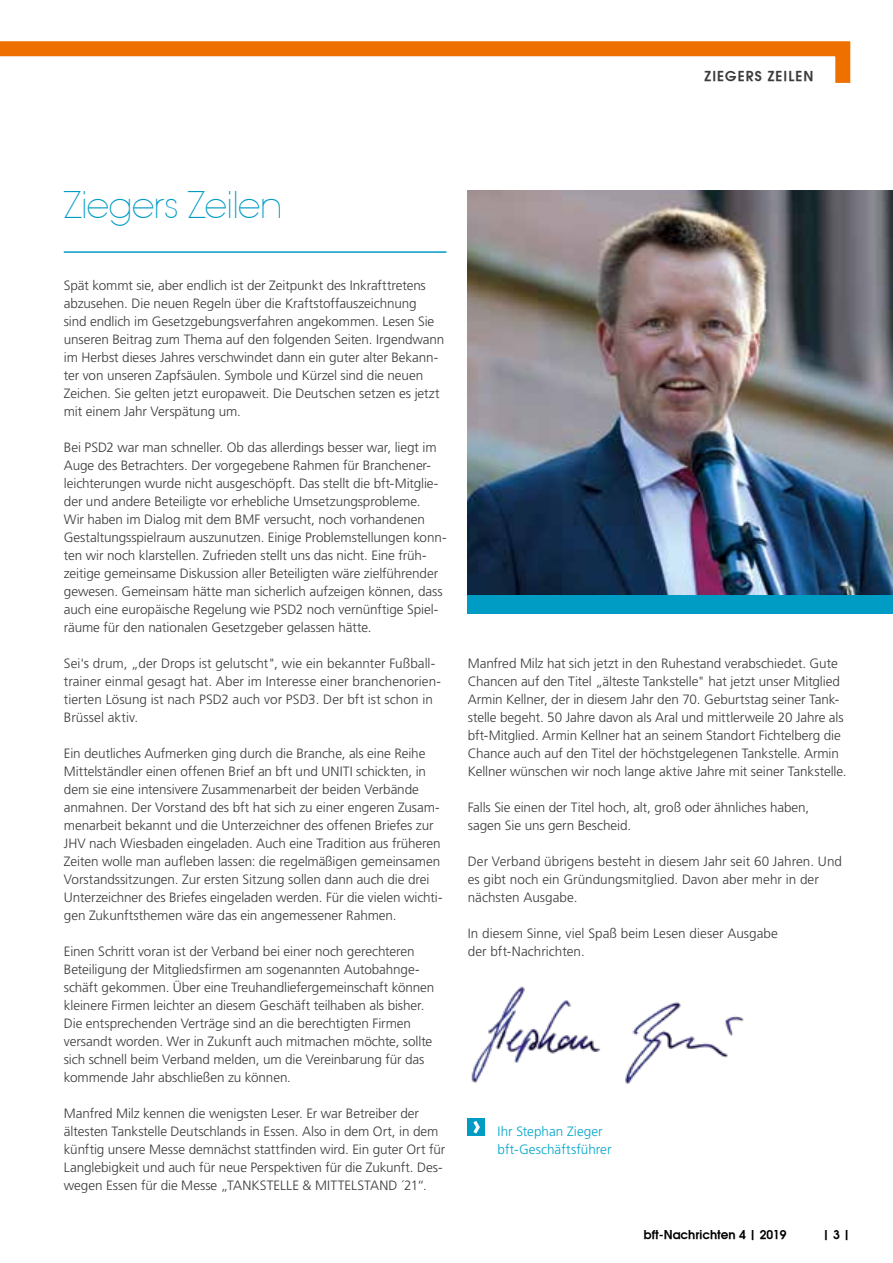
<style>
.page{position:relative;width:893px;height:1263px;background:#fff}
.page>*{position:absolute;margin:0;border:0;box-sizing:border-box;transform-origin:0 0}
.t1{font:200 36px "Avant Garde";letter-spacing:-.02em;color:#009cc4}
.t2{font:300 13.5px/18px "Frutiger LT Pro";letter-spacing:-.005em;color:#3b3b3a}
.t3{font:300 13.5px/18px "Frutiger LT Pro";letter-spacing:.005em;color:#00a5cb}
.t4{font:600 13.5px "Avant Garde";letter-spacing:.08em;color:#3b3b3a}
.t5{font:600 12px "Avant Garde";color:#000}
</style>
<div class="page">
<hr style="left:64px;top:251px;width:382px;height:2px;background:#009cc4">
<img style="left:468px;top:191px;width:425px;height:405px">
<div style="left:468px;top:596px;width:425px;height:18px;background:#009cc4"></div>
<svg style="left:0;top:41px;width:851px;height:42px"></svg>
<img style="left:471px;top:986px;width:273px;height:98px">
<div style="left:468px;top:1119px;width:17px;height:17px;background:#009cc4"></div>
<svg style="left:470px;top:1118px;width:12px;height:16px"></svg>
<p class="t4" style="left:704px;top:67px;width:111px">ZIEGERS ZEILEN</p>
<h1 class="t1" style="left:64px;top:183px;width:221px">Ziegers Zeilen</h1>
<p class="t2" style="left:64px;top:276px;width:382px">Spät kommt sie, aber endlich ist der Zeitpunkt des Inkrafttretens abzusehen. Die neuen Regeln über die Kraftstoffauszeichnung<br>sind endlich im Gesetzgebungsverfahren angekommen. Lesen Sie unseren Beitrag zum Thema auf den folgenden Seiten. Irgendwann im Herbst dieses Jahres verschwindet dann ein guter alter Bekann&shy;ter von unseren Zapfsäulen. Symbole und Kürzel sind die neuen Zeichen. Sie gelten jetzt europaweit. Die Deutschen setzen es jetzt mit einem Jahr Verspätung um.</p>
<p class="t2" style="left:64px;top:438px;width:384px">Bei PSD2 war man schneller. Ob das allerdings besser war, liegt im Auge des Betrachters. Der vorgegebene Rahmen für Branchener&shy;leichterungen wurde nicht ausgeschöpft. Das stellt die bft-Mitglie&shy;der und andere Beteiligte vor erhebliche Umsetzungsprobleme.<br>Wir haben im Dialog mit dem BMF versucht, noch vorhandenen Gestaltungsspielraum auszunutzen. Einige Problemstellungen konn&shy;ten wir noch klarstellen. Zufrieden stellt uns das nicht. Eine früh&shy;zeitige gemeinsame Diskussion aller Beteiligten wäre zielführender gewesen. Gemeinsam hätte man sicherlich aufzeigen können, dass auch eine europäische Regelung wie PSD2 noch vernünftige Spiel&shy;räume für den nationalen Gesetzgeber gelassen hätte.</p>
<p class="t2" style="left:64px;top:654px;width:379px">Sei's drum, „der Drops ist gelutscht", wie ein bekannter Fußball&shy;trainer einmal gesagt hat. Aber im Interesse einer branchenorien&shy;tierten Lösung ist nach PSD2 auch vor PSD3. Der bft ist schon in Brüssel aktiv.</p>
<p class="t2" style="left:64px;top:744px;width:380px">Ein deutliches Aufmerken ging durch die Branche, als eine Reihe Mittelständler einen offenen Brief an bft und UNITI schickten, in dem sie eine intensivere Zusammenarbeit der beiden Verbände anmahnen. Der Vorstand des bft hat sich zu einer engeren Zusam&shy;menarbeit bekannt und die Unterzeichner des offenen Briefes zur JHV nach Wiesbaden eingeladen. Auch eine Tradition aus früheren Zeiten wolle man aufleben lassen: die regelmäßigen gemeinsamen Vorstandssitzungen. Zur ersten Sitzung sollen dann auch die drei Unterzeichner des Briefes eingeladen werden. Für die vielen wichti&shy;gen Zukunftsthemen wäre das ein angemessener Rahmen.</p>
<p class="t2" style="left:64px;top:942px;width:372px">Einen Schritt voran ist der Verband bei einer noch gerechteren Beteiligung der Mitgliedsfirmen am sogenannten Autobahnge&shy;schäft gekommen. Über eine Treuhandliefergemeinschaft können kleinere Firmen leichter an diesem Geschäft teilhaben als bisher.<br>Die entsprechenden Verträge sind an die berechtigten Firmen versandt worden. Wer in Zukunft auch mitmachen möchte, sollte sich schnell beim Verband melden, um die Vereinbarung für das kommende Jahr abschließen zu können.</p>
<p class="t2" style="left:64px;top:1104px;width:383px">Manfred Milz kennen die wenigsten Leser. Er war Betreiber der ältesten Tankstelle Deutschlands in Essen. Also in dem Ort, in dem künftig unsere Messe demnächst stattfinden wird. Ein guter Ort für Langlebigkeit und auch für neue Perspektiven für die Zukunft. Des&shy;wegen Essen für die Messe „TANKSTELLE &amp; MITTELSTAND ´21“.</p>
<p class="t2" style="left:468px;top:654px;width:380px">Manfred Milz hat sich jetzt in den Ruhestand verabschiedet. Gute Chancen auf den Titel „älteste Tankstelle" hat jetzt unser Mitglied Armin Kellner, der in diesem Jahr den 70. Geburtstag seiner Tank&shy;stelle begeht. 50 Jahre davon als Aral und mittlerweile 20 Jahre als bft-Mitglied. Armin Kellner hat an seinem Standort Fichtelberg die Chance auch auf den Titel der höchstgelegenen Tankstelle. Armin Kellner wünschen wir noch lange aktive Jahre mit seiner Tankstelle.</p>
<p class="t2" style="left:468px;top:798px;width:343px">Falls Sie einen der Titel hoch, alt, groß oder ähnliches haben, sagen Sie uns gern Bescheid.</p>
<p class="t2" style="left:468px;top:852px;width:376px">Der Verband übrigens besteht in diesem Jahr seit 60 Jahren. Und es gibt noch ein Gründungsmitglied. Davon aber mehr in der nächsten Ausgabe.</p>
<p class="t2" style="left:468px;top:924px;width:312px">In diesem Sinne, viel Spaß beim Lesen dieser Ausgabe der bft-Nachrichten.</p>
<p class="t3" style="left:497px;top:1122px;width:116px">Ihr Stephan Zieger bft-Geschäftsführer</p>
<p class="t5" style="left:644px;top:1227px;width:144px">bft-Nachrichten 4 | 2019</p>
<p class="t5" style="left:823px;top:1227px;width:29px">| 3 |</p>
</div>
